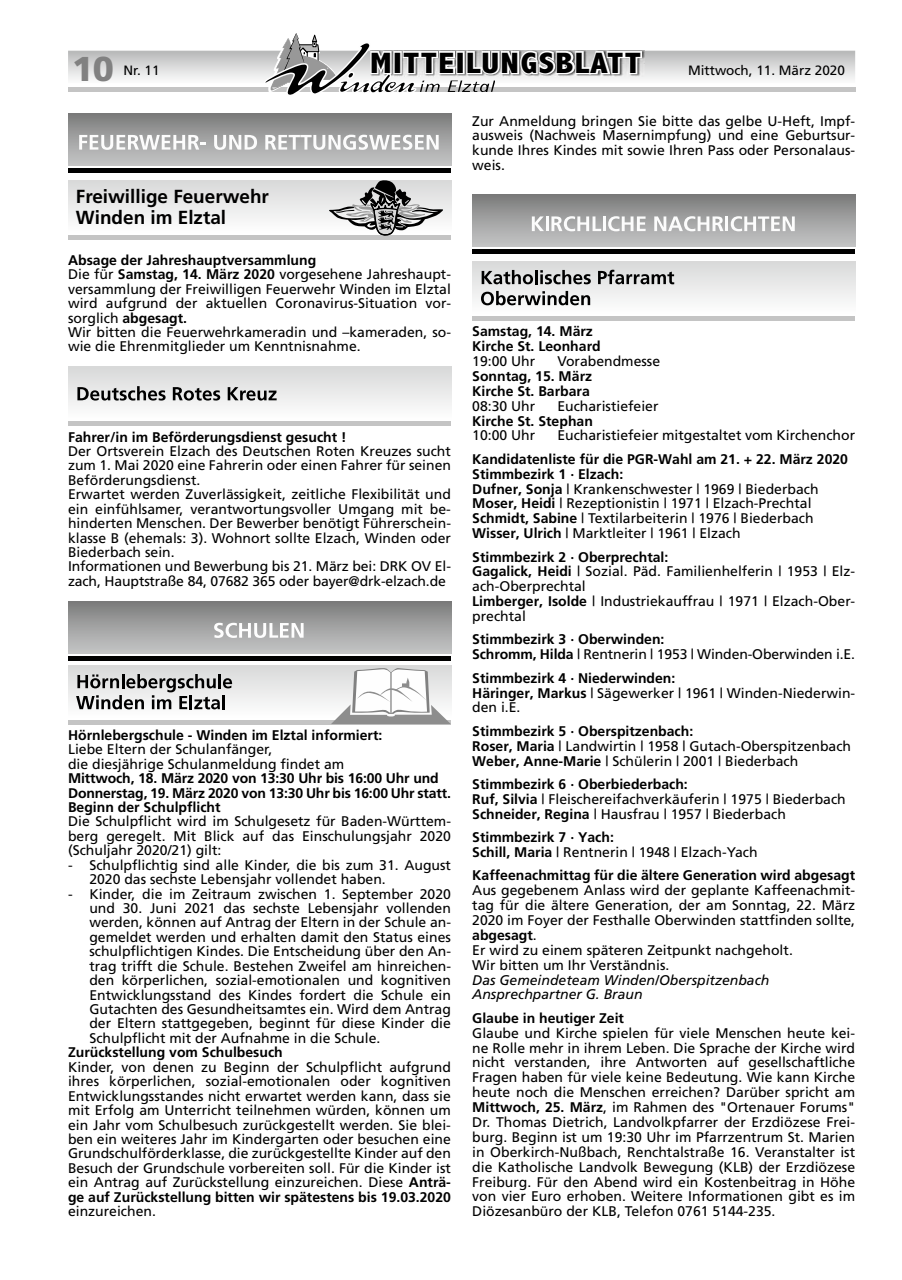
<style>
.page{position:relative;width:902px;height:1280px;background:#fff}
.page>*{position:absolute;margin:0;border:0;box-sizing:border-box;transform-origin:0 0}
.t1{font:900 34.5px "Frutiger";color:#818181}
.t2{font:800 condensed 29.7px "Abadi";letter-spacing:.04em;color:#000;scale:1.15 1}
.t3{font:700 18.9px/21px "Frutiger";color:#000}
.t4{font:13.95px/14.4px "Frutiger";color:#000}
.t5{font:700 13.95px/14.9px "Frutiger";color:#000}
.t6{font:italic 13.95px/14.9px "Frutiger";color:#000}
.t7{font:13.5px "Frutiger";color:#000}
.s1{font-weight:700}
.s2{font-weight:400}
</style>
<div class="page">
<svg style="left:68px;top:33px;width:787px;height:62px"></svg>
<div style="left:68px;top:113px;width:383px;height:52px;background:linear-gradient(to bottom,#7c7d7c,#c5c6c6)"></div>
<hr style="left:68px;top:168px;width:383px;height:4px;background:#000">
<svg style="left:79px;top:135px;width:127px;height:15px"></svg>
<svg style="left:214px;top:135px;width:43px;height:15px"></svg>
<svg style="left:265px;top:135px;width:173px;height:15px"></svg>
<div style="left:68px;top:180px;width:383px;height:53px;background:linear-gradient(to bottom,#d8d9d9,#fefefe)"></div>
<hr style="left:68px;top:235px;width:383px;height:4px;background:#c4c4c4">
<svg style="left:329px;top:180px;width:114px;height:56px"></svg>
<div style="left:68px;top:367px;width:383px;height:52px;background:linear-gradient(to bottom,#d8d8d8,#fdfdfd)"></div>
<hr style="left:68px;top:422px;width:383px;height:4px;background:#c4c4c4">
<svg style="left:77px;top:386px;width:88px;height:15px"></svg>
<svg style="left:173px;top:387px;width:47px;height:14px"></svg>
<svg style="left:228px;top:387px;width:48px;height:14px"></svg>
<div style="left:68px;top:601px;width:383px;height:52px;background:linear-gradient(to bottom,#7c7c7c,#c4c5c5)"></div>
<hr style="left:68px;top:656px;width:383px;height:4px;background:#000">
<svg style="left:214px;top:623px;width:89px;height:15px"></svg>
<div style="left:68px;top:665px;width:383px;height:52px;background:linear-gradient(to bottom,#d9dada,#fbfbfb)"></div>
<hr style="left:68px;top:720px;width:383px;height:4px;background:#c4c4c4">
<svg style="left:76px;top:674px;width:156px;height:35px"></svg>
<hr style="left:222px;top:695px;width:3px;height:14px;background:#000">
<svg style="left:331px;top:668px;width:120px;height:56px"></svg>
<div style="left:472px;top:195px;width:383px;height:52px;background:linear-gradient(to bottom,#7d7e7d,#c6c7c7)"></div>
<hr style="left:472px;top:250px;width:383px;height:4px;background:#000">
<svg style="left:532px;top:216px;width:12px;height:15px"></svg>
<hr style="left:545px;top:216px;width:3px;height:15px;background:#fcfcfc">
<svg style="left:551px;top:216px;width:50px;height:15px"></svg>
<hr style="left:602px;top:216px;width:3px;height:15px;background:#fcfcfc">
<svg style="left:608px;top:216px;width:37px;height:15px"></svg>
<svg style="left:654px;top:216px;width:69px;height:15px"></svg>
<hr style="left:725px;top:216px;width:3px;height:15px;background:#fcfcfc">
<svg style="left:730px;top:216px;width:64px;height:15px"></svg>
<div style="left:472px;top:261px;width:383px;height:52px;background:linear-gradient(to bottom,#d8d9d9,#fcfcfc)"></div>
<hr style="left:472px;top:316px;width:383px;height:4px;background:#c4c4c4">
<svg style="left:481px;top:270px;width:109px;height:14px;background:#878888"></svg>
<svg style="left:598px;top:270px;width:76px;height:14px"></svg>
<svg style="left:481px;top:291px;width:109px;height:14px"></svg>
<h1 class="t1" style="left:72px;top:48px;width:43px">10</h1>
<p class="t7" style="left:123px;top:62px;width:38px">Nr. 11</p>
<h2 class="t2" style="left:370px;top:47px;width:237px">MITTEILUNGSBLATT</h2>
<p class="t7" style="left:688px;top:62px;width:158px">Mittwoch, 11. März 2020</p>
<p class="t4" style="left:472px;top:113px;width:384px;line-height:14.9px;text-align:justify">Zur Anmeldung bringen Sie bitte das gelbe U-Heft, Impf&shy;ausweis (Nachweis Masernimpfung) und eine Geburtsur&shy;kunde Ihres Kindes mit sowie Ihren Pass oder Personalaus&shy;weis.</p>
<h3 class="t3" style="left:76px;top:186px;width:194px">Freiwillige Feuerwehr<br>Winden im Elztal</h3>
<p class="t4" style="left:68px;top:253px;width:384px"><span class="s1">Absage der Jahreshauptversammlung<br></span>Die für <span class="s1">Samstag, 14. März 2020</span> vorgesehene Jahreshaupt&shy;versammlung der Freiwilligen Feuerwehr Winden im Elztal wird aufgrund der aktuellen Coronavirus-Situation vor&shy;sorglich <span class="s1">abgesagt.<br></span>Wir bitten die Feuerwehrkameradin und –kameraden, so&shy;wie die Ehrenmitglieder um Kenntnisnahme.</p>
<p class="t5" style="left:68px;top:429px;width:280px">Fahrer/in im Beförderungsdienst gesucht !</p>
<p class="t4" style="left:68px;top:444px;width:384px">Der Ortsverein Elzach des Deutschen Roten Kreuzes sucht zum 1. Mai 2020 eine Fahrerin oder einen Fahrer für seinen Beförderungsdienst.<br>Erwartet werden Zuverlässigkeit, zeitliche Flexibilität und ein einfühlsamer, verantwortungsvoller Umgang mit be&shy;hinderten Menschen. Der Bewerber benötigt Führerschein&shy;klasse B (ehemals: 3). Wohnort sollte Elzach, Winden oder Biederbach sein.<br>Informationen und Bewerbung bis 21. März bei: DRK OV El&shy;zach, Hauptstraße 84, 07682 365 oder bayer@drk-elzach.de</p>
<p class="t5" style="left:68px;top:727px;width:316px">Hörnlebergschule - Winden im Elztal informiert:</p>
<p class="t4" style="left:68px;top:742px;width:278px">Liebe Eltern der Schulanfänger,<br>die diesjährige Schulanmeldung findet am</p>
<p class="t5" style="left:68px;top:771px;width:384px;line-height:14.4px">Mittwoch, 18. März 2020 von 13:30 Uhr bis 16:00 Uhr und<br>Donnerstag, 19. März 2020 von 13:30 Uhr bis 16:00 Uhr statt.<br>Beginn der Schulpflicht</p>
<p class="t4" style="left:68px;top:814px;width:384px;text-align:justify">Die Schulpflicht wird im Schulgesetz für Baden-Württem&shy;berg geregelt. Mit Blick auf das Einschulungsjahr 2020 (Schuljahr 2020/21) gilt:</p>
<p class="t4" style="left:89px;top:857px;width:363px;text-indent:-21px">- Schulpflichtig sind alle Kinder, die bis zum 31. August<br>2020 das sechste Lebensjahr vollendet haben.</p>
<p class="t4" style="left:89px;top:886px;width:363px;text-align:justify;text-indent:-21px">- Kinder, die im Zeitraum zwischen 1. September 2020 und 30. Juni 2021 das sechste Lebensjahr vollenden werden, können auf Antrag der Eltern in der Schule an&shy;gemeldet werden und erhalten damit den Status eines schulpflichtigen Kindes. Die Entscheidung über den An&shy;trag trifft die Schule. Bestehen Zweifel am hinreichen&shy;den körperlichen, sozial-emotionalen und kognitiven Entwicklungsstand des Kindes fordert die Schule ein Gutachten des Gesundheitsamtes ein. Wird dem Antrag der Eltern stattgegeben, beginnt für diese Kinder die Schulpflicht mit der Aufnahme in die Schule.</p>
<p class="t5" style="left:68px;top:1045px;width:216px">Zurückstellung vom Schulbesuch</p>
<p class="t4" style="left:68px;top:1059px;width:384px;text-align:justify">Kinder, von denen zu Beginn der Schulpflicht aufgrund ihres körperlichen, sozial-emotionalen oder kognitiven Entwicklungsstandes nicht erwartet werden kann, dass sie mit Erfolg am Unterricht teilnehmen würden, können um ein Jahr vom Schulbesuch zurückgestellt werden. Sie blei&shy;ben ein weiteres Jahr im Kindergarten oder besuchen eine Grundschulförderklasse, die zurückgestellte Kinder auf den Besuch der Grundschule vorbereiten soll. Für die Kinder ist ein Antrag auf Zurückstellung einzureichen. Diese <span class="s1">Anträ&shy;ge auf Zurückstellung bitten wir spätestens bis 19.03.2020</span></p>
<p class="t4" style="left:68px;top:1204px;width:89px">einzureichen.</p>
<p class="t5" style="left:472px;top:324px;width:130px">Samstag, 14. März<br>Kirche St. Leonhard</p>
<p class="t4" style="left:472px;top:354px;width:65px">19:00 Uhr</p>
<p class="t4" style="left:557px;top:354px;width:104px">Vorabendmesse</p>
<p class="t5" style="left:472px;top:368px;width:121px">Sonntag, 15. März<br>Kirche St. Barbara</p>
<p class="t4" style="left:472px;top:398px;width:65px">08:30 Uhr</p>
<p class="t4" style="left:557px;top:398px;width:103px">Eucharistiefeier</p>
<p class="t5" style="left:472px;top:413px;width:122px">Kirche St. Stephan</p>
<p class="t4" style="left:472px;top:428px;width:65px">10:00 Uhr</p>
<p class="t4" style="left:557px;top:428px;width:299px">Eucharistiefeier mitgestaltet vom Kirchenchor</p>
<p class="t4" style="left:472px;top:451px;width:377px;line-height:14.9px"><span class="s1">Kandidatenliste für die PGR-Wahl am 21. + 22. März 2020<br>Stimmbezirk 1 · Elzach:<br>Dufner, Sonja</span> | Krankenschwester | 1969 | Biederbach <span class="s1">Moser, Heidi</span> | Rezeptionistin | 1971 | Elzach-Prechtal <span class="s1">Schmidt, Sabine</span> | Textilarbeiterin | 1976 | Biederbach <span class="s1">Wisser, Ulrich</span> | Marktleiter | 1961 | Elzach</p>
<p class="t4" style="left:472px;top:549px;width:384px;line-height:14.9px"><span class="s1">Stimmbezirk 2 · Oberprechtal:<br>Gagalick, Heidi</span> | Sozial. Päd. Familienhelferin | 1953 | Elz&shy;ach-Oberprechtal<br><span class="s1">Limberger, Isolde</span> | Industriekauffrau | 1971 | Elzach-Ober&shy;prechtal</p>
<p class="t5" style="left:472px;top:632px;width:384px">Stimmbezirk 3 · Oberwinden:<br>Schromm, Hilda <span class="s2">| Rentnerin | 1953 | Winden-Oberwinden i.E.</span></p>
<p class="t5" style="left:472px;top:670px;width:384px">Stimmbezirk 4 · Niederwinden:<br>Häringer, Markus <span class="s2">| Sägewerker | 1961 | Winden-Niederwin&shy;den i.E.</span></p>
<p class="t4" style="left:472px;top:723px;width:380px;line-height:14.9px"><span class="s1">Stimmbezirk 5 · Oberspitzenbach:<br>Roser, Maria</span> | Landwirtin | 1958 | Gutach-Oberspitzenbach<br><span class="s1">Weber, Anne-Marie</span> | Schülerin | 2001 | Biederbach</p>
<p class="t4" style="left:472px;top:777px;width:375px;line-height:14.9px"><span class="s1">Stimmbezirk 6 · Oberbiederbach:<br>Ruf, Silvia</span> | Fleischereifachverkäuferin | 1975 | Biederbach<br><span class="s1">Schneider, Regina</span> | Hausfrau | 1957 | Biederbach</p>
<p class="t5" style="left:472px;top:830px;width:287px">Stimmbezirk 7 · Yach:<br>Schill, Maria <span class="s2">| Rentnerin | 1948 | Elzach-Yach</span></p>
<p class="t5" style="left:472px;top:868px;width:384px">Kaffeenachmittag für die ältere Generation wird abgesagt</p>
<p class="t4" style="left:472px;top:883px;width:384px;line-height:14.9px">Aus gegebenem Anlass wird der geplante Kaffeenachmit&shy;tag für die ältere Generation, der am Sonntag, 22. März 2020 im Foyer der Festhalle Oberwinden stattfinden sollte, <span class="s1">abgesagt</span>.<br>Er wird zu einem späteren Zeitpunkt nachgeholt.<br>Wir bitten um Ihr Verständnis.</p>
<p class="t6" style="left:472px;top:972px;width:299px">Das Gemeindeteam Winden/Oberspitzenbach<br>Ansprechpartner G. Braun</p>
<p class="t5" style="left:472px;top:1010px;width:153px">Glaube in heutiger Zeit</p>
<p class="t4" style="left:472px;top:1025px;width:384px;line-height:14.9px;text-align:justify">Glaube und Kirche spielen für viele Menschen heute kei&shy;ne Rolle mehr in ihrem Leben. Die Sprache der Kirche wird nicht verstanden, ihre Antworten auf gesellschaftliche Fragen haben für viele keine Bedeutung. Wie kann Kirche heute noch die Menschen erreichen? Darüber spricht am <span class="s1">Mittwoch, 25. März</span>, im Rahmen des "Ortenauer Forums" Dr. Thomas Dietrich, Landvolkpfarrer der Erzdiözese Frei&shy;burg. Beginn ist um 19:30 Uhr im Pfarrzentrum St. Marien in Oberkirch-Nußbach, Renchtalstraße 16. Veranstalter ist die Katholische Landvolk Bewegung (KLB) der Erzdiözese Freiburg. Für den Abend wird ein Kostenbeitrag in Höhe von vier Euro erhoben. Weitere Informationen gibt es im Diözesanbüro der KLB, Telefon 0761 5144-235.</p>
</div>
